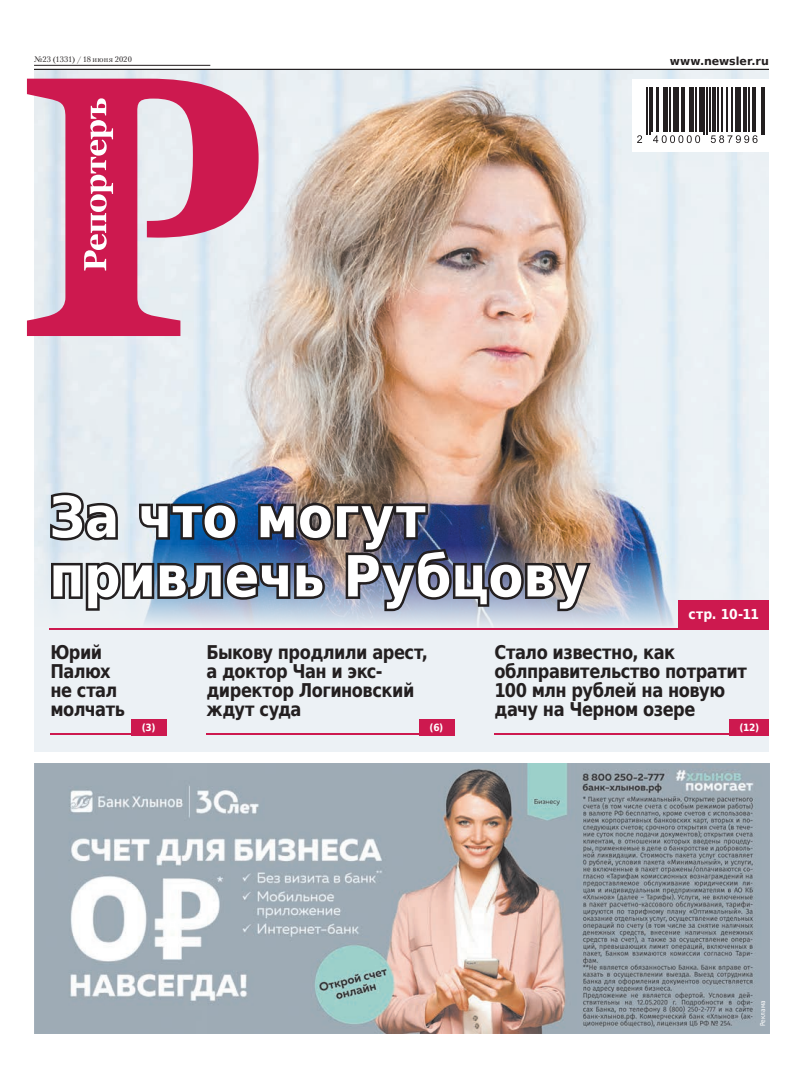
<style>
.page{position:relative;width:803px;height:1078px;background:#fff}
.page>*{position:absolute;margin:0;border:0;box-sizing:border-box;transform-origin:0 0}
.t1{font:700 56.6px/59.2px "DejaVu Sans Condensed";letter-spacing:-.005em;color:#fff}
.t2{font:700 19px/19px "DejaVu Sans Condensed";letter-spacing:-.025em;color:#231f20;scale:.95 1}
.t3{font:700 13.7px "DejaVu Sans Condensed";letter-spacing:-.01em;color:#fff}
.t4{font:700 11px "DejaVu Sans";color:#231f20}
.t5{font:700 10px "DejaVu Sans Condensed";color:#fff}
.Каммент2{font:8px "Petersburg C";letter-spacing:.02em;color:#231f20}
.t6{font:6.7px "DejaVu Sans Condensed";letter-spacing:.01em;color:#fff;scale:.95 1}
</style>
<div class="page">
<div style="left:34px;top:70px;width:734px;height:681px;background:#ecf1f5"></div>
<img style="left:34px;top:70px;width:734px;height:474px">
<img style="left:44px;top:544px;width:697px;height:82px">
<img style="left:34px;top:763px;width:735px;height:270px">
<div style="left:678px;top:600px;width:90px;height:29px;background:#cd194f"></div>
<svg style="left:27px;top:79px;width:231px;height:257px"></svg>
<hr style="left:49px;top:627px;width:693px;height:2px;background:#cd194f">
<svg style="left:632px;top:79px;width:136px;height:72px;background:#cbcaca"></svg>
<hr style="left:651px;top:87px;width:1px;height:44px;background:#231f20">
<hr style="left:666px;top:87px;width:1px;height:44px;background:#231f20">
<hr style="left:668px;top:87px;width:1px;height:44px;background:#231f20">
<hr style="left:677px;top:87px;width:1px;height:44px;background:#231f20">
<hr style="left:692px;top:87px;width:1px;height:44px;background:#231f20">
<hr style="left:695px;top:87px;width:1px;height:44px;background:#231f20">
<hr style="left:708px;top:87px;width:1px;height:44px;background:#231f20">
<hr style="left:717px;top:87px;width:1px;height:44px;background:#231f20">
<hr style="left:721px;top:87px;width:1px;height:44px;background:#231f20">
<hr style="left:725px;top:87px;width:1px;height:44px;background:#231f20">
<hr style="left:730px;top:87px;width:1px;height:44px;background:#231f20">
<hr style="left:739px;top:87px;width:1px;height:44px;background:#231f20">
<hr style="left:748px;top:87px;width:1px;height:44px;background:#231f20">
<hr style="left:743px;top:87px;width:4px;height:44px;background:#231f20">
<svg style="left:734px;top:87px;width:4px;height:44px"></svg>
<hr style="left:712px;top:87px;width:4px;height:44px;background:#231f20">
<svg style="left:698px;top:87px;width:4px;height:44px"></svg>
<hr style="left:681px;top:87px;width:4px;height:44px;background:#231f20">
<hr style="left:688px;top:87px;width:3px;height:44px;background:#231f20">
<hr style="left:662px;top:87px;width:2px;height:44px;background:#231f20">
<hr style="left:656px;top:87px;width:2px;height:44px;background:#231f20">
<svg style="left:672px;top:87px;width:4px;height:44px"></svg>
<hr style="left:751px;top:87px;width:2px;height:44px;background:#231f20">
<hr style="left:754px;top:87px;width:1px;height:44px;background:#231f20">
<hr style="left:646px;top:87px;width:1px;height:48px;background:#231f20">
<hr style="left:649px;top:87px;width:1px;height:48px;background:#231f20">
<hr style="left:703px;top:87px;width:1px;height:48px;background:#231f20">
<hr style="left:706px;top:87px;width:1px;height:48px;background:#231f20">
<hr style="left:760px;top:87px;width:1px;height:48px;background:#231f20">
<hr style="left:763px;top:87px;width:1px;height:48px;background:#231f20">
<svg style="left:636px;top:135px;width:5px;height:8px"></svg>
<svg style="left:652px;top:135px;width:47px;height:8px"></svg>
<svg style="left:710px;top:135px;width:47px;height:8px"></svg>
<svg style="left:84px;top:98px;width:29px;height:172px;background:#dc5f84"></svg>
<hr style="left:494px;top:733px;width:242px;height:2px;background:#cd194f">
<div style="left:729px;top:719px;width:39px;height:16px;background:#cd194f"></div>
<img style="left:48px;top:489px;width:546px;height:369px">
<hr style="left:206px;top:733px;width:229px;height:2px;background:#cd194f">
<div style="left:418px;top:719px;width:36px;height:16px;background:#cd194f"></div>
<hr style="left:34px;top:65px;width:176px;height:1px;background:#231f20">
<hr style="left:34px;top:69px;width:734px;height:1px;background:#231f20">
<p class="Каммент2" style="left:34px;top:55px;width:99px">№23 (1331) / 18 июня 2020</p>
<p class="t4" style="left:669px;top:52px;width:101px">www.newsler.ru</p>
<p class="t1" style="left:49px;top:486px;width:540px">За что могут привлечь Рубцову</p>
<p class="t2" style="left:206px;top:642px;width:234px">Быкову продлили арест, а доктор Чан и экс&shy;директор Логиновский ждут суда</p>
<p class="t5" style="left:429px;top:719px;width:15px">(6)</p>
<p class="t3" style="left:688px;top:603px;width:72px">стр. 10-11</p>
<p class="t2" style="left:494px;top:642px;width:267px">Стало известно, как облправительство потратит<br>100 млн рублей на новую дачу на Черном озере</p>
<p class="t5" style="left:739px;top:719px;width:21px">(12)</p>
<p class="t2" style="left:50px;top:642px;width:80px">Юрий<br>Палюх не стал молчать</p>
<p class="t5" style="left:142px;top:719px;width:15px">(3)</p>
<p class="t6" style="left:757px;top:1026px;width:29px;rotate:-90deg">Реклама</p>
</div>
